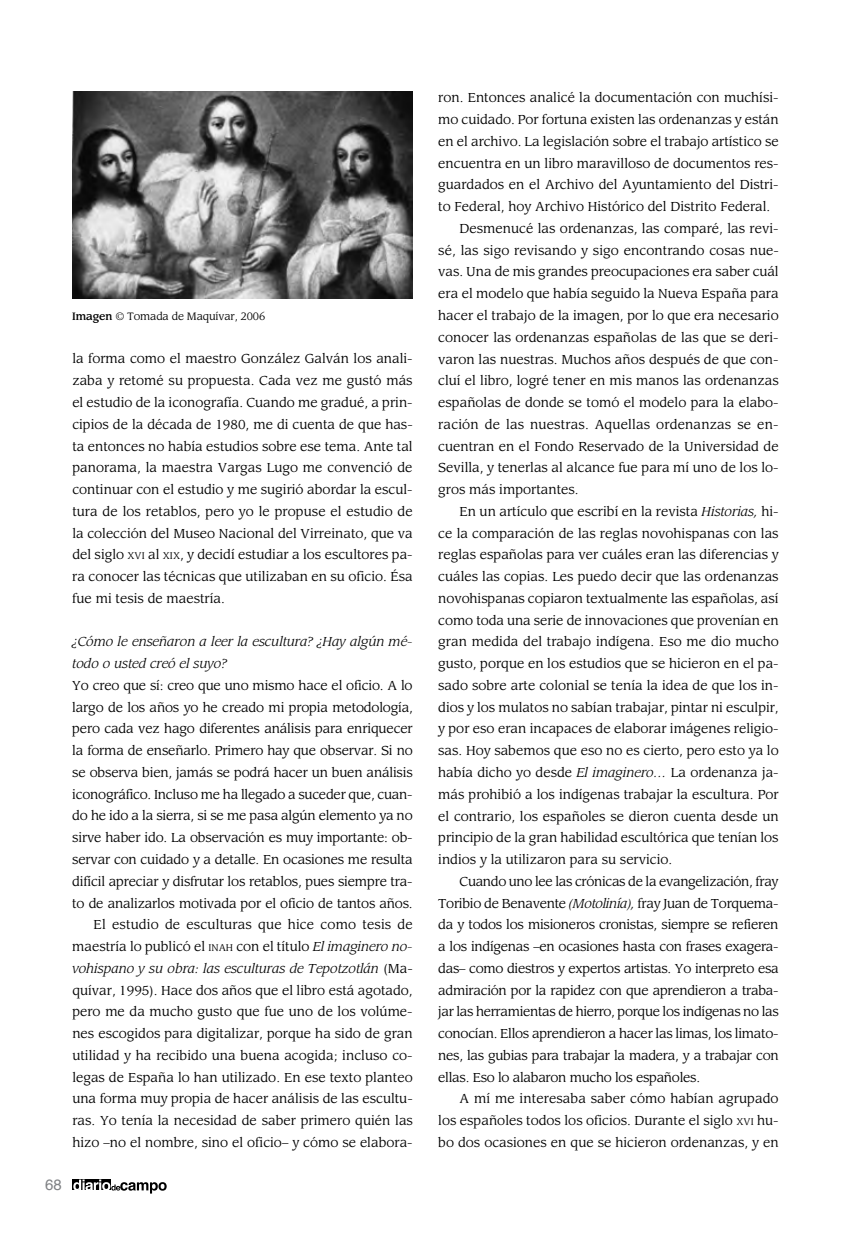
<style>
.page{position:relative;width:851px;height:1255px;background:#fff}
.page>*{position:absolute;margin:0;border:0;box-sizing:border-box;transform-origin:0 0}
.t1{font:15px "Helvetica";color:#808285}
.t2{font:12.75px/21.8px "Leawood";color:#000;text-align:justify}
.t3{font:12.75px "Leawood";letter-spacing:-.02em;color:#000}
.t4{font:12.75px "Leawood";letter-spacing:-.025em;color:#000}
.t5{font:italic 12.75px/21.8px "Leawood";color:#000}
.t6{font:10.5px "Leawood";letter-spacing:-.01em;color:#000}
.s1{font-weight:500}
.s2{font-size:9.6px}
.s3{font-style:italic}
</style>
<div class="page">
<div style="left:72px;top:1179px;width:39px;height:11px;background:#000"></div>
<svg style="left:73px;top:1179px;width:94px;height:14px"></svg>
<img style="left:72px;top:91px;width:340px;height:207px">
<p class="t6" style="left:72px;top:310px;width:194px"><span class="s1">Imagen</span> © Tomada de Maquívar, 2006</p>
<p class="t2" style="left:72px;top:348px;width:342px">la forma como el maestro González Galván los anali&shy;zaba y retomé su propuesta. Cada vez me gustó más el estudio de la iconografía. Cuando me gradué, a prin&shy;cipios de la década de 1980, me di cuenta de que has&shy;ta entonces no había estudios sobre ese tema. Ante tal panorama, la maestra Vargas Lugo me convenció de continuar con el estudio y me sugirió abordar la escul&shy;tura de los retablos, pero yo le propuse el estudio de la colección del Museo Nacional del Virreinato, que va del siglo <span class="s2">XVI</span> al <span class="s2">XIX</span>, y decidí estudiar a los escultores pa&shy;ra conocer las técnicas que utilizaban en su oficio. Ésa fue mi tesis de maestría.</p>
<p class="t5" style="left:72px;top:631px;width:342px">¿Cómo le enseñaron a leer la escultura? ¿Hay algún mé&shy;todo o usted creó el suyo?</p>
<p class="t2" style="left:72px;top:674px;width:342px;text-align:right">Yo creo que sí: creo que uno mismo hace el oficio. A lo largo de los años yo he creado mi propia metodología, pero cada vez hago diferentes análisis para enriquecer la forma de enseñarlo. Primero hay que observar. Si no se observa bien, jamás se podrá hacer un buen análisis iconográfico. Incluso me ha llegado a suceder que, cuan&shy;do he ido a la sierra, si se me pasa algún elemento ya no sirve haber ido. La observación es muy importante: ob&shy;servar con cuidado y a detalle. En ocasiones me resulta difícil apreciar y disfrutar los retablos, pues siempre tra&shy;to de analizarlos motivada por el oficio de tantos años.<br>El estudio de esculturas que hice como tesis de maestría lo publicó el <span class="s2">INAH</span> con el título <span class="s3">El imaginero no&shy;vohispano y su obra: las esculturas de Tepotzotlán</span> (Ma&shy;quívar, 1995). Hace dos años que el libro está agotado, pero me da mucho gusto que fue uno de los volúme&shy;nes escogidos para digitalizar, porque ha sido de gran utilidad y ha recibido una buena acogida; incluso co&shy;legas de España lo han utilizado. En ese texto planteo una forma muy propia de hacer análisis de las escultu&shy;ras. Yo tenía la necesidad de saber primero quién las hizo –no el nombre, sino el oficio– y cómo se elabora-</p>
<p class="t1" style="left:45px;top:1173px;width:18px">68</p>
<p class="t2" style="left:438px;top:87px;width:342px">ron. Entonces analicé la documentación con muchísi-</p>
<p class="t2" style="left:438px;top:109px;width:342px">mo cuidado. Por fortuna existen las ordenanzas y están</p>
<p class="t2" style="left:438px;top:131px;width:342px">en el archivo. La legislación sobre el trabajo artístico se</p>
<p class="t2" style="left:438px;top:152px;width:342px">encuentra en un libro maravilloso de documentos res-</p>
<p class="t2" style="left:438px;top:174px;width:342px">guardados en el Archivo del Ayuntamiento del Distri-</p>
<p class="t2" style="left:438px;top:196px;width:333px">to Federal, hoy Archivo Histórico del Distrito Federal.</p>
<p class="t2" style="left:459px;top:218px;width:320px">Desmenucé las ordenanzas, las comparé, las revi-</p>
<p class="t2" style="left:438px;top:239px;width:342px">sé, las sigo revisando y sigo encontrando cosas nue-</p>
<p class="t2" style="left:438px;top:261px;width:342px">vas. Una de mis grandes preocupaciones era saber cuál</p>
<p class="t2" style="left:438px;top:283px;width:342px">era el modelo que había seguido la Nueva España para</p>
<p class="t2" style="left:438px;top:305px;width:342px">hacer el trabajo de la imagen, por lo que era necesario</p>
<p class="t2" style="left:438px;top:326px;width:342px">conocer las ordenanzas españolas de las que se deri-</p>
<p class="t2" style="left:438px;top:348px;width:342px">varon las nuestras. Muchos años después de que con-</p>
<p class="t2" style="left:438px;top:370px;width:342px">cluí el libro, logré tener en mis manos las ordenanzas</p>
<p class="t2" style="left:438px;top:392px;width:342px">españolas de donde se tomó el modelo para la elabo-</p>
<p class="t2" style="left:438px;top:413px;width:342px">ración de las nuestras. Aquellas ordenanzas se en-</p>
<p class="t2" style="left:438px;top:435px;width:342px">cuentran en el Fondo Reservado de la Universidad de</p>
<p class="t2" style="left:438px;top:457px;width:342px">Sevilla, y tenerlas al alcance fue para mí uno de los lo-</p>
<p class="t2" style="left:438px;top:479px;width:142px">gros más importantes.</p>
<p class="t2" style="left:459px;top:500px;width:320px">En un artículo que escribí en la revista <span class="s3">Historias,</span> hi-</p>
<p class="t2" style="left:438px;top:522px;width:342px">ce la comparación de las reglas novohispanas con las</p>
<p class="t2" style="left:438px;top:544px;width:342px">reglas españolas para ver cuáles eran las diferencias y</p>
<p class="t2" style="left:438px;top:566px;width:342px">cuáles las copias. Les puedo decir que las ordenanzas</p>
<p class="t2" style="left:438px;top:587px;width:342px">novohispanas copiaron textualmente las españolas, así</p>
<p class="t2" style="left:438px;top:609px;width:342px">como toda una serie de innovaciones que provenían en</p>
<p class="t2" style="left:438px;top:631px;width:342px">gran medida del trabajo indígena. Eso me dio mucho</p>
<p class="t2" style="left:438px;top:653px;width:342px">gusto, porque en los estudios que se hicieron en el pa-</p>
<p class="t2" style="left:438px;top:674px;width:342px">sado sobre arte colonial se tenía la idea de que los in-</p>
<p class="t2" style="left:438px;top:696px;width:342px">dios y los mulatos no sabían trabajar, pintar ni esculpir,</p>
<p class="t2" style="left:438px;top:718px;width:342px">y por eso eran incapaces de elaborar imágenes religio-</p>
<p class="t2" style="left:438px;top:740px;width:342px">sas. Hoy sabemos que eso no es cierto, pero esto ya lo</p>
<p class="t2" style="left:438px;top:761px;width:342px">había dicho yo desde <span class="s3">El imaginero…</span> La ordenanza ja-</p>
<p class="t2" style="left:438px;top:783px;width:342px">más prohibió a los indígenas trabajar la escultura. Por</p>
<p class="t2" style="left:438px;top:805px;width:342px">el contrario, los españoles se dieron cuenta desde un</p>
<p class="t2" style="left:438px;top:827px;width:342px">principio de la gran habilidad escultórica que tenían los</p>
<p class="t2" style="left:438px;top:848px;width:235px">indios y la utilizaron para su servicio.</p>
<p class="t4" style="left:459px;top:873px;width:320px">Cuando uno lee las crónicas de la evangelización, fray</p>
<p class="t3" style="left:438px;top:895px;width:342px">Toribio de Benavente <span class="s3">(Motolinía),</span> fray Juan de Torquema-</p>
<p class="t3" style="left:438px;top:917px;width:341px">da y todos los misioneros cronistas, siempre se refieren</p>
<p class="t3" style="left:438px;top:938px;width:342px">a los indígenas –en ocasiones hasta con frases exagera-</p>
<p class="t3" style="left:438px;top:960px;width:342px">das– como diestros y expertos artistas. Yo interpreto esa</p>
<p class="t3" style="left:438px;top:982px;width:342px">admiración por la rapidez con que aprendieron a traba-</p>
<p class="t4" style="left:438px;top:1004px;width:342px">jar las herramientas de hierro, porque los indígenas no las</p>
<p class="t3" style="left:438px;top:1025px;width:342px">conocían. Ellos aprendieron a hacer las limas, los limato-</p>
<p class="t3" style="left:438px;top:1047px;width:342px">nes, las gubias para trabajar la madera, y a trabajar con</p>
<p class="t3" style="left:438px;top:1069px;width:263px">ellas. Eso lo alabaron mucho los españoles.</p>
<p class="t2" style="left:459px;top:1088px;width:320px">A mí me interesaba saber cómo habían agrupado</p>
<p class="t2" style="left:438px;top:1109px;width:342px">los españoles todos los oficios. Durante el siglo <span class="s2">XVI</span> hu-</p>
<p class="t2" style="left:438px;top:1131px;width:342px">bo dos ocasiones en que se hicieron ordenanzas, y en</p>
</div>
